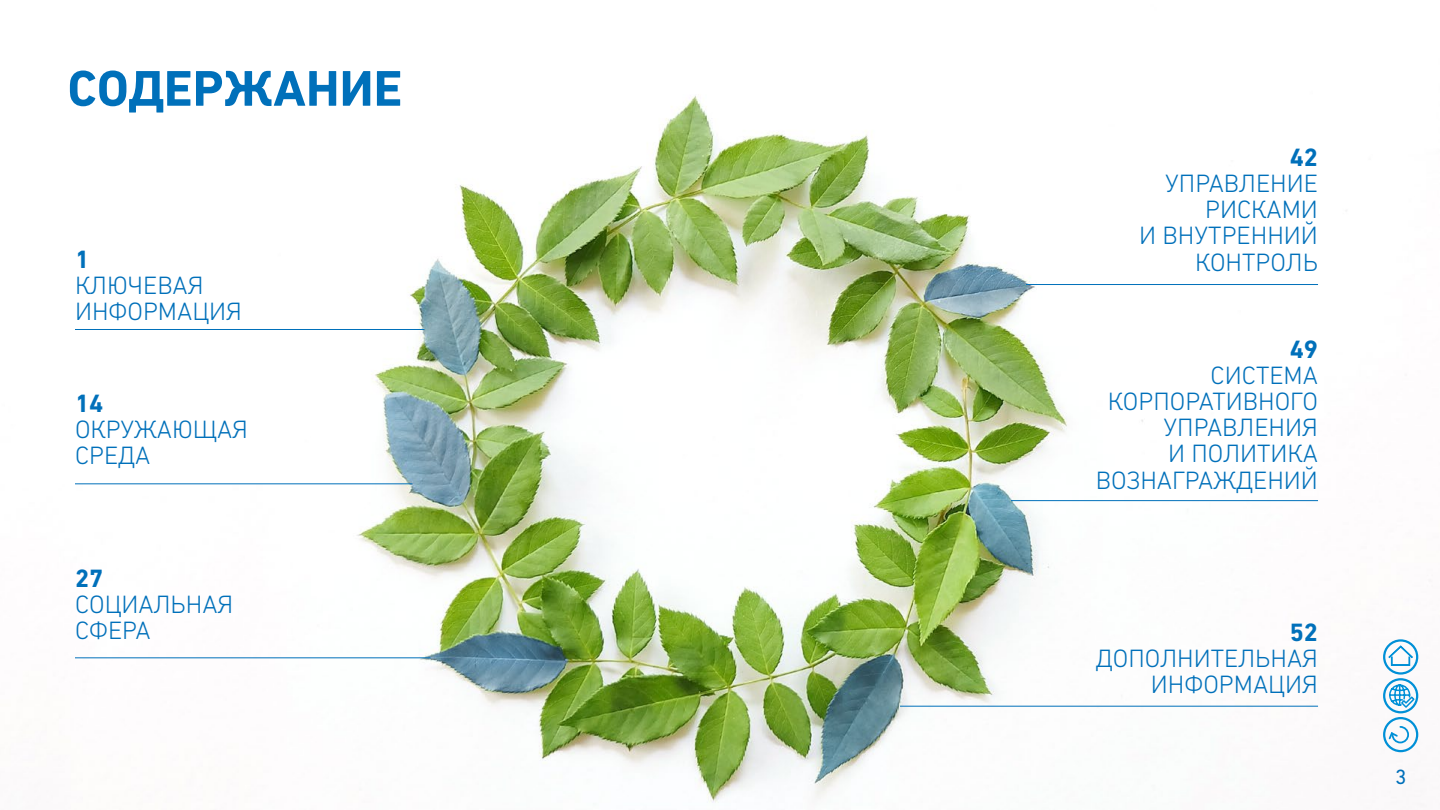
<style>
.page{position:relative;width:1440px;height:810px;background:#fff}
.page>*{position:absolute;margin:0;border:0;box-sizing:border-box;transform-origin:0 0}
.t1{font:700 51px "DIN Next W1 G";color:#0070ba}
.t2{font:300 25.5px/26.2px "DIN Next W1 G";color:#0070ba}
.t3{font:700 25.5px "DIN Next W1 G";color:#0070ba}
.t4{font:21px "DIN Next W1 G";color:#0070ba}
</style>
<div class="page">
<img style="left:75px;top:96px;width:1344px;height:707px">
<hr style="left:75px;top:329px;width:349px;height:1px;background:#0070ba">
<hr style="left:1026px;top:284px;width:292px;height:1px;background:#0070ba">
<hr style="left:1011px;top:500px;width:307px;height:1px;background:#0070ba">
<hr style="left:900px;top:706px;width:418px;height:1px;background:#0070ba">
<hr style="left:75px;top:483px;width:337px;height:1px;background:#0070ba">
<hr style="left:75px;top:657px;width:355px;height:1px;background:#0070ba">
<div style="left:1383px;top:717px;width:35px;height:35px;border:2px solid #0090d7;border-radius:50%"></div>
<svg style="left:1387px;top:725px;width:23px;height:19px"></svg>
<div style="left:1383px;top:678px;width:35px;height:35px;border:2px solid #0090d7;border-radius:50%"></div>
<svg style="left:1388px;top:684px;width:28px;height:25px"></svg>
<div style="left:1383px;top:639px;width:35px;height:36px;border:2px solid #0090d7;border-radius:50%"></div>
<svg style="left:1387px;top:645px;width:27px;height:22px"></svg>
<h1 class="t1" style="left:68px;top:59px;width:336px">СОДЕРЖАНИЕ</h1>
<p class="t3" style="left:75px;top:244px;width:16px">1</p>
<p class="t2" style="left:75px;top:272px;width:169px">КЛЮЧЕВАЯ<br>ИНФОРМАЦИЯ</p>
<p class="t3" style="left:75px;top:388px;width:30px">14</p>
<p class="t2" style="left:75px;top:416px;width:175px">ОКРУЖАЮЩАЯ<br>СРЕДА</p>
<p class="t3" style="left:75px;top:563px;width:30px">27</p>
<p class="t2" style="left:75px;top:591px;width:160px">СОЦИАЛЬНАЯ<br>СФЕРА</p>
<p class="t3" style="left:1290px;top:142px;width:30px">42</p>
<p class="t2" style="left:1139px;top:170px;width:180px;text-align:right">УПРАВЛЕНИЕ<br>РИСКАМИ<br>И ВНУТРЕННИЙ<br>КОНТРОЛЬ</p>
<p class="t3" style="left:1290px;top:334px;width:30px">49</p>
<p class="t2" style="left:1096px;top:362px;width:224px;text-align:right">СИСТЕМА<br>КОРПОРАТИВНОГО<br>УПРАВЛЕНИЯ<br>И ПОЛИТИКА<br>ВОЗНАГРАЖДЕНИЙ</p>
<p class="t3" style="left:1290px;top:617px;width:30px">52</p>
<p class="t2" style="left:1096px;top:645px;width:224px;text-align:right">ДОПОЛНИТЕЛЬНАЯ<br>ИНФОРМАЦИЯ</p>
<p class="t4" style="left:1395px;top:765px;width:13px">3</p>
</div>
